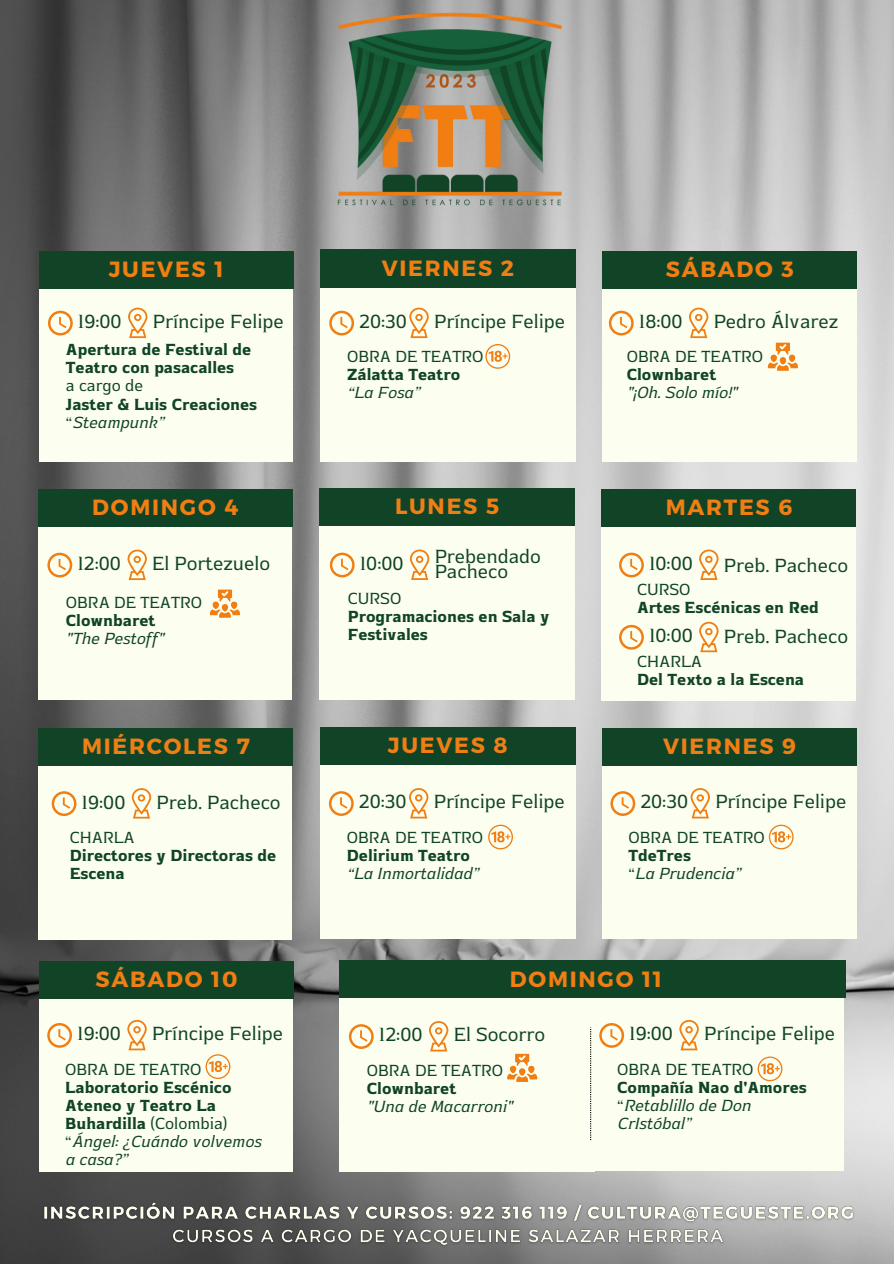
<style>
.page{position:relative;width:894px;height:1264px;background:#fff}
.page>*{position:absolute;margin:0;border:0;box-sizing:border-box;transform-origin:0 0}
.t1{font:700 22.05px "Montserrat";letter-spacing:.08em;color:#f07e13}
.t2{font:21px/15.8px "Asangha Re";color:#114427}
.t3{font:17.7px/18px "Asangha Bo";color:#114427}
.t4{font:17.7px/18px "Asangha Re It";color:#114427}
.t5{font:17.7px "Asangha Re";color:#114427}
.s1{font-family:"Asangha Re"}
</style>
<div class="page">
<img style="left:0;top:0;width:893px;height:1263px">
<div style="left:39px;top:288px;width:253px;height:173px;background:#fcfff0"></div>
<div style="left:39px;top:251px;width:254px;height:37px;background:#114427"></div>
<div style="left:320px;top:286px;width:255px;height:175px;background:#fcfff0"></div>
<div style="left:320px;top:250px;width:255px;height:37px;background:#114427"></div>
<div style="left:602px;top:287px;width:254px;height:175px;background:#fcfff0"></div>
<div style="left:602px;top:251px;width:254px;height:37px;background:#114427"></div>
<div style="left:38px;top:526px;width:254px;height:173px;background:#fcfff0"></div>
<div style="left:38px;top:489px;width:254px;height:38px;background:#114427"></div>
<div style="left:319px;top:525px;width:255px;height:174px;background:#fcfff0"></div>
<div style="left:319px;top:488px;width:256px;height:37px;background:#114427"></div>
<div style="left:601px;top:525px;width:255px;height:175px;background:#fcfff0"></div>
<div style="left:601px;top:489px;width:255px;height:38px;background:#114427"></div>
<div style="left:38px;top:765px;width:254px;height:174px;background:#fcfff0"></div>
<div style="left:38px;top:728px;width:255px;height:37px;background:#114427"></div>
<div style="left:319px;top:763px;width:256px;height:175px;background:#fcfff0"></div>
<div style="left:320px;top:727px;width:255px;height:37px;background:#114427"></div>
<div style="left:602px;top:764px;width:254px;height:174px;background:#fcfff0"></div>
<div style="left:602px;top:728px;width:254px;height:37px;background:#114427"></div>
<div style="left:39px;top:997px;width:254px;height:174px;background:#fcfff0"></div>
<div style="left:39px;top:961px;width:255px;height:37px;background:#114427"></div>
<div style="left:339px;top:996px;width:256px;height:175px;background:#fcfff0"></div>
<div style="left:566px;top:981px;width:277px;height:189px;background:#fcfff0"></div>
<div style="left:339px;top:960px;width:256px;height:37px;background:#114427"></div>
<img style="left:314px;top:0;width:268px;height:250px">
<svg style="left:48px;top:311px;width:25px;height:24px"></svg>
<svg style="left:128px;top:307px;width:19px;height:31px"></svg>
<svg style="left:329px;top:311px;width:25px;height:24px"></svg>
<svg style="left:409px;top:307px;width:19px;height:31px"></svg>
<svg style="left:608px;top:311px;width:25px;height:24px"></svg>
<svg style="left:689px;top:307px;width:19px;height:31px"></svg>
<svg style="left:47px;top:552px;width:25px;height:25px"></svg>
<svg style="left:127px;top:549px;width:20px;height:31px"></svg>
<svg style="left:330px;top:552px;width:24px;height:25px"></svg>
<svg style="left:410px;top:549px;width:19px;height:31px"></svg>
<svg style="left:619px;top:552px;width:24px;height:25px"></svg>
<svg style="left:699px;top:549px;width:19px;height:31px"></svg>
<svg style="left:619px;top:625px;width:24px;height:24px"></svg>
<svg style="left:699px;top:621px;width:19px;height:31px"></svg>
<svg style="left:52px;top:791px;width:24px;height:25px"></svg>
<svg style="left:132px;top:788px;width:19px;height:30px"></svg>
<svg style="left:329px;top:791px;width:24px;height:25px"></svg>
<svg style="left:409px;top:788px;width:19px;height:30px"></svg>
<svg style="left:610px;top:791px;width:25px;height:25px"></svg>
<svg style="left:690px;top:788px;width:19px;height:30px"></svg>
<svg style="left:47px;top:1023px;width:25px;height:24px"></svg>
<svg style="left:127px;top:1019px;width:20px;height:31px"></svg>
<div style="left:590px;top:960px;width:255px;height:37px;background:#114427"></div>
<svg style="left:349px;top:1024px;width:24px;height:24px"></svg>
<svg style="left:429px;top:1021px;width:19px;height:30px"></svg>
<svg style="left:599px;top:1023px;width:25px;height:24px"></svg>
<svg style="left:679px;top:1020px;width:19px;height:30px"></svg>
<svg style="left:590px;top:1027px;width:1px;height:113px"></svg>
<svg style="left:485px;top:344px;width:25px;height:25px"></svg>
<svg style="left:488px;top:824px;width:25px;height:25px"></svg>
<svg style="left:768px;top:824px;width:25px;height:25px"></svg>
<svg style="left:205px;top:1054px;width:25px;height:24px"></svg>
<svg style="left:757px;top:1056px;width:25px;height:25px"></svg>
<div style="left:222px;top:604px;width:6px;height:7px;background:#f07e13;border-radius:50%"></div>
<svg style="left:212px;top:601px;width:7px;height:8px"></svg>
<div style="left:231px;top:601px;width:6px;height:8px;background:#f07e13;border-radius:50%"></div>
<svg style="left:210px;top:609px;width:30px;height:8px"></svg>
<svg style="left:218px;top:589px;width:14px;height:13px"></svg>
<div style="left:779px;top:357px;width:6px;height:7px;background:#f07e13;border-radius:50%"></div>
<div style="left:770px;top:354px;width:6px;height:8px;background:#f07e13;border-radius:50%"></div>
<svg style="left:788px;top:354px;width:7px;height:8px"></svg>
<svg style="left:767px;top:362px;width:30px;height:9px"></svg>
<svg style="left:775px;top:342px;width:14px;height:13px"></svg>
<div style="left:519px;top:1068px;width:6px;height:7px;background:#f07e13;border-radius:50%"></div>
<svg style="left:509px;top:1065px;width:7px;height:8px"></svg>
<div style="left:528px;top:1065px;width:6px;height:8px;background:#f07e13;border-radius:50%"></div>
<svg style="left:507px;top:1073px;width:30px;height:8px"></svg>
<svg style="left:515px;top:1053px;width:14px;height:13px"></svg>
<img style="left:39px;top:1197px;width:820px;height:31px">
<img style="left:161px;top:1220px;width:568px;height:32px">
<p class="t1" style="left:109px;top:255px;width:116px">JUEVES 1</p>
<p class="t1" style="left:381px;top:254px;width:134px">VIERNES 2</p>
<p class="t1" style="left:665px;top:255px;width:129px">SÁBADO 3</p>
<p class="t2" style="left:713px;top:313px;width:126px">Pedro Álvarez</p>
<p class="t2" style="left:153px;top:313px;width:132px">Príncipe Felipe</p>
<p class="t2" style="left:359px;top:313px;width:49px">20:30</p>
<p class="t2" style="left:434px;top:313px;width:132px">Príncipe Felipe</p>
<p class="t2" style="left:638px;top:313px;width:45px">18:00</p>
<p class="t5" style="left:626px;top:346px;width:138px">OBRA DE TEATRO</p>
<p class="t3" style="left:626px;top:365px;width:91px">Clownbaret</p>
<p class="t4" style="left:626px;top:383px;width:112px">"¡Oh. Solo mío!"</p>
<p class="t2" style="left:78px;top:313px;width:45px">19:00</p>
<p class="t3" style="left:66px;top:340px;width:187px">Apertura de Festival de<br>Teatro con pasacalles</p>
<p class="t5" style="left:66px;top:375px;width:78px">a cargo de</p>
<p class="t5" style="left:347px;top:346px;width:138px">OBRA DE TEATRO</p>
<p class="t3" style="left:347px;top:365px;width:114px">Zálatta Teatro</p>
<p class="t4" style="left:347px;top:383px;width:74px">“La Fosa”</p>
<p class="t3" style="left:66px;top:395px;width:192px">Jaster &amp; Luis Creaciones</p>
<p class="t4" style="left:66px;top:413px;width:99px"><span class="s1">“</span>Steampunk”</p>
<p class="t1" style="left:92px;top:493px;width:147px">DOMINGO 4</p>
<p class="t1" style="left:395px;top:492px;width:105px">LUNES 5</p>
<p class="t1" style="left:665px;top:493px;width:128px">MARTES 6</p>
<p class="t2" style="left:77px;top:555px;width:45px">12:00</p>
<p class="t2" style="left:152px;top:555px;width:119px">El Portezuelo</p>
<p class="t5" style="left:66px;top:591px;width:138px">OBRA DE TEATRO</p>
<p class="t3" style="left:66px;top:610px;width:91px">Clownbaret</p>
<p class="t4" style="left:66px;top:628px;width:99px">"The Pestoff"</p>
<p class="t2" style="left:434px;top:547px;width:108px">Prebendado<br>Pacheco</p>
<p class="t2" style="left:648px;top:555px;width:45px">10:00</p>
<p class="t5" style="left:637px;top:579px;width:55px">CURSO</p>
<p class="t3" style="left:637px;top:598px;width:183px">Artes Escénicas en Red</p>
<p class="t2" style="left:359px;top:555px;width:45px">10:00</p>
<p class="t5" style="left:348px;top:587px;width:55px">CURSO</p>
<p class="t3" style="left:348px;top:607px;width:203px">Programaciones en Sala y<br>Festivales</p>
<p class="t2" style="left:723px;top:556px;width:126px">Preb. Pacheco</p>
<p class="t2" style="left:723px;top:627px;width:126px">Preb. Pacheco</p>
<p class="t2" style="left:648px;top:627px;width:45px">10:00</p>
<p class="t5" style="left:637px;top:651px;width:67px">CHARLA</p>
<p class="t3" style="left:637px;top:670px;width:168px">Del Texto a la Escena</p>
<p class="t1" style="left:82px;top:731px;width:169px">MIÉRCOLES 7</p>
<p class="t1" style="left:387px;top:730px;width:121px">JUEVES 8</p>
<p class="t1" style="left:662px;top:731px;width:135px">VIERNES 9</p>
<p class="t2" style="left:156px;top:794px;width:126px">Preb. Pacheco</p>
<p class="t2" style="left:359px;top:793px;width:49px">20:30</p>
<p class="t2" style="left:433px;top:793px;width:132px">Príncipe Felipe</p>
<p class="t2" style="left:640px;top:793px;width:49px">20:30</p>
<p class="t2" style="left:715px;top:793px;width:132px">Príncipe Felipe</p>
<p class="t2" style="left:82px;top:793px;width:45px">19:00</p>
<p class="t5" style="left:70px;top:826px;width:67px">CHARLA</p>
<p class="t3" style="left:70px;top:845px;width:208px">Directores y Directoras de<br>Escena</p>
<p class="t5" style="left:347px;top:826px;width:138px">OBRA DE TEATRO</p>
<p class="t3" style="left:347px;top:845px;width:124px">Delirium Teatro</p>
<p class="t4" style="left:347px;top:863px;width:133px">“La Inmortalidad”</p>
<p class="t5" style="left:628px;top:826px;width:138px">OBRA DE TEATRO</p>
<p class="t3" style="left:628px;top:845px;width:64px">TdeTres</p>
<p class="t4" style="left:628px;top:863px;width:114px"><span class="s1">“</span>La Prudencia”</p>
<p class="t1" style="left:95px;top:964px;width:143px">SÁBADO 10</p>
<p class="t1" style="left:509px;top:964px;width:153px">DOMINGO 11</p>
<p class="t2" style="left:77px;top:1025px;width:45px">19:00</p>
<p class="t2" style="left:152px;top:1025px;width:132px">Príncipe Felipe</p>
<p class="t5" style="left:65px;top:1058px;width:138px">OBRA DE TEATRO</p>
<p class="t3" style="left:65px;top:1077px;width:168px">Laboratorio Escénico<br>Ateneo y Teatro La<br>Buhardilla <span class="s1">(Colombia)</span></p>
<p class="t4" style="left:65px;top:1131px;width:197px"><span class="s1">“</span>Ángel: ¿Cuándo volvemos a casa?”</p>
<p class="t2" style="left:453px;top:1026px;width:93px">El Socorro</p>
<p class="t2" style="left:629px;top:1025px;width:45px">19:00</p>
<p class="t2" style="left:704px;top:1025px;width:132px">Príncipe Felipe</p>
<p class="t2" style="left:379px;top:1026px;width:45px">12:00</p>
<p class="t5" style="left:367px;top:1059px;width:138px">OBRA DE TEATRO</p>
<p class="t3" style="left:367px;top:1078px;width:91px">Clownbaret</p>
<p class="t4" style="left:367px;top:1096px;width:147px">"Una de Macarroni"</p>
<p class="t5" style="left:617px;top:1058px;width:138px">OBRA DE TEATRO</p>
<p class="t3" style="left:617px;top:1077px;width:191px">Compañía Nao d'Amores</p>
<p class="t4" style="left:617px;top:1095px;width:135px"><span class="s1">“</span>Retablillo de Don<br>CrIstóbal”</p>
</div>
